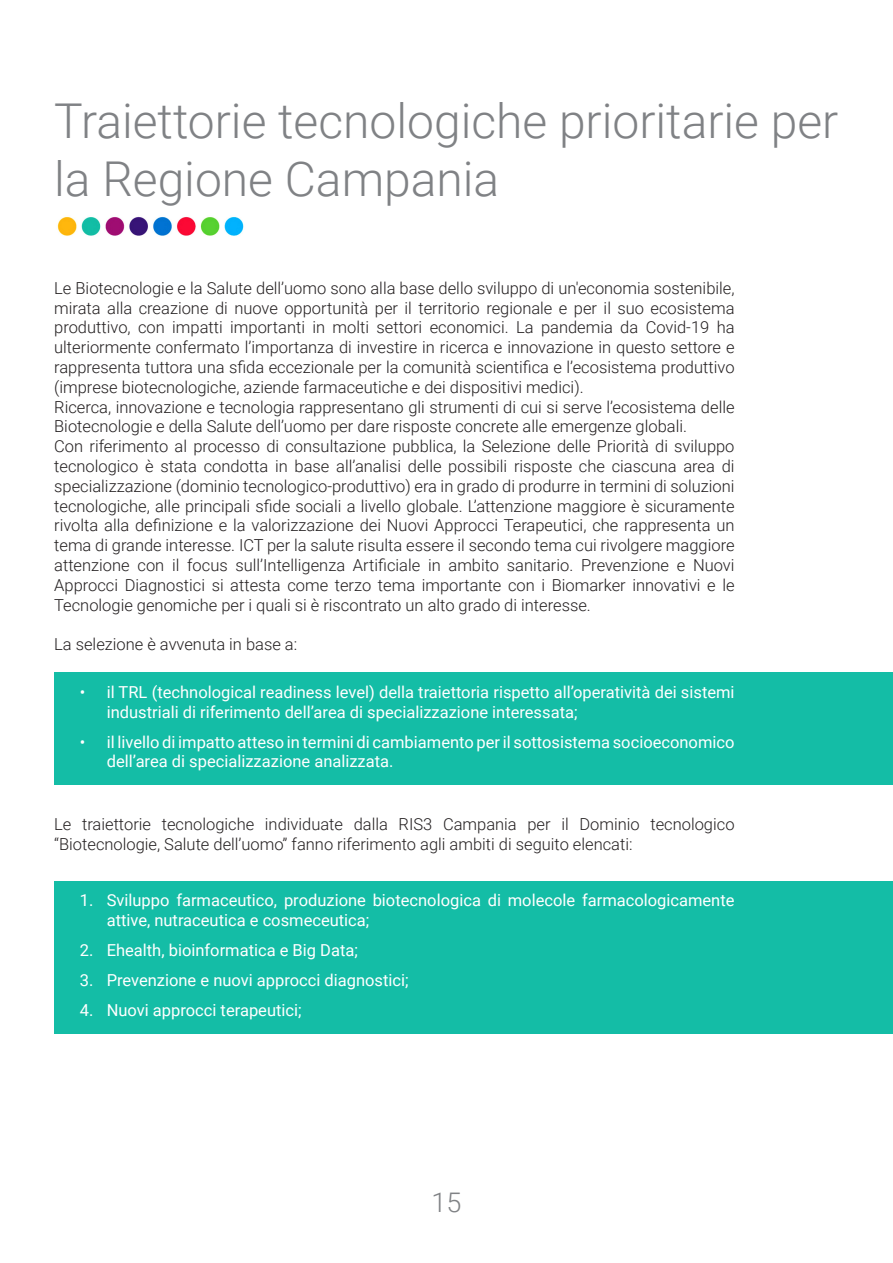
<style>
.page{position:relative;width:893px;height:1263px;background:#fff}
.page>*{position:absolute;margin:0;border:0;box-sizing:border-box;transform-origin:0 0}
.t1{font:300 48px/57.6px "Roboto";color:#808285}
.t2{font:300 27px "Roboto";color:#808285}
.t3{font:300 16.5px/19.8px "Roboto";color:#231f20;text-align:justify}
.t4{font:16.5px/19.8px "Roboto";color:#fff}
</style>
<div class="page">
<img style="left:57px;top:216px;width:187px;height:20px">
<div style="left:54px;top:673px;width:839px;height:112px;background:#14bda6"></div>
<div style="left:54px;top:881px;width:839px;height:152px;background:#14bda6"></div>
<p class="t1" style="left:54px;top:90px;width:786px">Traiettorie tecnologiche prioritarie per la Regione Campania</p>
<p class="t3" style="left:54px;top:277px;width:682px">Le Biotecnologie e la Salute dell’uomo sono alla base dello sviluppo di un'economia sostenibile, mirata alla creazione di nuove opportunità per il territorio regionale e per il suo ecosistema produttivo, con impatti importanti in molti settori economici. La pandemia da Covid-19 ha ulteriormente confermato l’importanza di investire in ricerca e innovazione in questo settore e rappresenta tuttora una sfida eccezionale per la comunità scientifica e l’ecosistema produttivo (imprese biotecnologiche, aziende farmaceutiche e dei dispositivi medici).</p>
<p class="t3" style="left:54px;top:396px;width:682px">Ricerca, innovazione e tecnologia rappresentano gli strumenti di cui si serve l’ecosistema delle<br>Biotecnologie e della Salute dell’uomo per dare risposte concrete alle emergenze globali.</p>
<p class="t3" style="left:54px;top:436px;width:682px">Con riferimento al processo di consultazione pubblica, la Selezione delle Priorità di sviluppo tecnologico è stata condotta in base all’analisi delle possibili risposte che ciascuna area di specializzazione (dominio tecnologico-produttivo) era in grado di produrre in termini di soluzioni tecnologiche, alle principali sfide sociali a livello globale. L’attenzione maggiore è sicuramente rivolta alla definizione e la valorizzazione dei Nuovi Approcci Terapeutici, che rappresenta un tema di grande interesse. ICT per la salute risulta essere il secondo tema cui rivolgere maggiore attenzione con il focus sull’Intelligenza Artificiale in ambito sanitario. Prevenzione e Nuovi Approcci Diagnostici si attesta come terzo tema importante con i Biomarker innovativi e le Tecnologie genomiche per i quali si è riscontrato un alto grado di interesse.</p>
<p class="t3" style="left:54px;top:634px;width:244px">La selezione è avvenuta in base a:</p>
<p class="t4" style="left:107px;top:681px;width:629px;text-indent:-27px">• il TRL (technological readiness level) della traiettoria rispetto all’operatività dei sistemi industriali di riferimento dell’area di specializzazione interessata;</p>
<p class="t4" style="left:107px;top:731px;width:629px;text-indent:-27px">• il livello di impatto atteso in termini di cambiamento per il sottosistema socioeconomico dell’area di specializzazione analizzata.</p>
<p class="t3" style="left:54px;top:813px;width:682px">Le traiettorie tecnologiche individuate dalla RIS3 Campania per il Dominio tecnologico “Biotecnologie, Salute dell’uomo” fanno riferimento agli ambiti di seguito elencati:</p>
<p class="t4" style="left:107px;top:889px;width:629px;text-indent:-27px">1. Sviluppo farmaceutico, produzione biotecnologica di molecole farmacologicamente attive, nutraceutica e cosmeceutica;</p>
<p class="t4" style="left:80px;top:939px;width:280px">2. Ehealth, bioinformatica e Big Data;</p>
<p class="t4" style="left:80px;top:969px;width:330px">3. Prevenzione e nuovi approcci diagnostici;</p>
<p class="t4" style="left:80px;top:999px;width:223px">4. Nuovi approcci terapeutici;</p>
<p class="t2" style="left:431px;top:1183px;width:31px">15</p>
</div>
